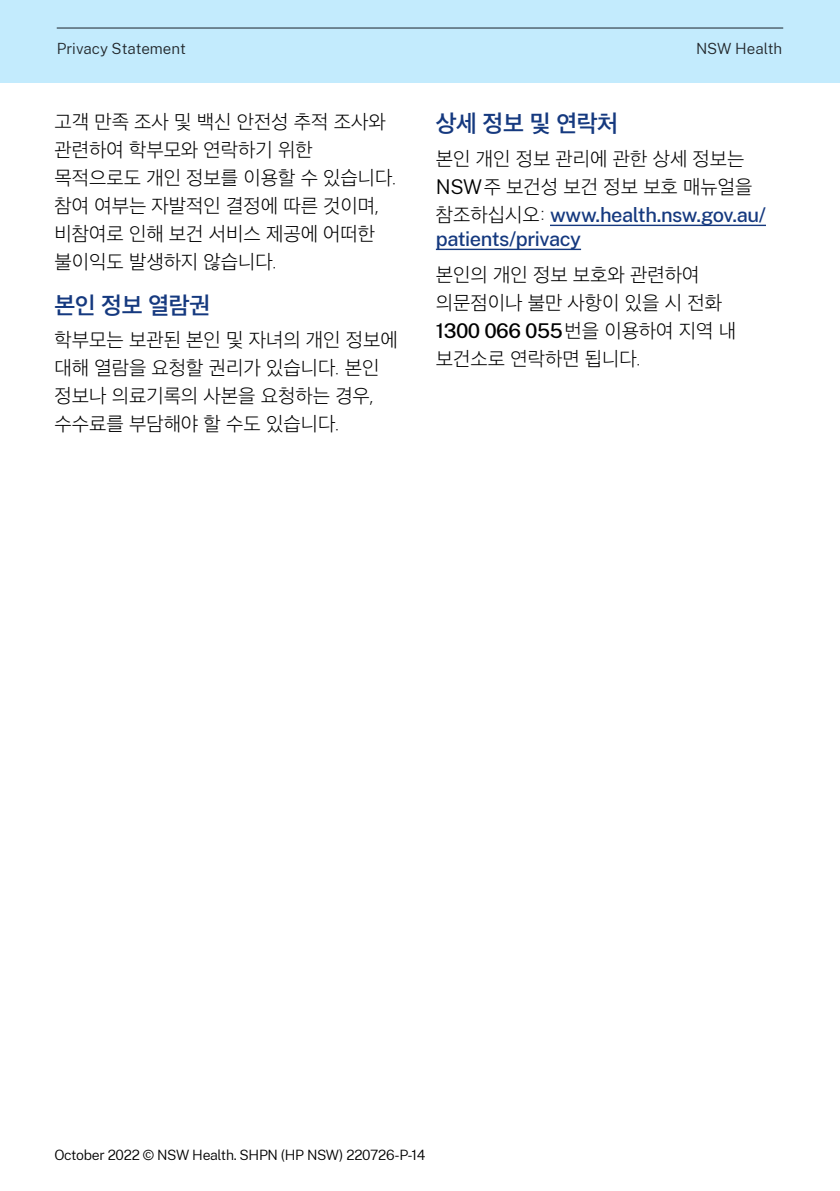
<style>
.page{position:relative;width:840px;height:1191px;background:#fff}
.page>*{position:absolute;margin:0;border:0;box-sizing:border-box;transform-origin:0 0}
.Question_text{font:600 24px "Apple SD Gothic Neo";letter-spacing:-.01em;color:#15397f}
.body{font:200 20px/28px "Apple SD Gothic Neo";color:#000}
.body-2{font:500 20px "Public Sans NSW";letter-spacing:-.02em;color:#15397f}
.t1{font:300 15.2px "Public Sans NSW";color:#22272b}
.t2{font:300 14px "Public Sans NSW";letter-spacing:-.02em;color:#000}
.s1{font-family:"Public Sans NSW";font-weight:300}
.s2{font-family:"Public Sans NSW";font-weight:500;color:#15397f}
.s3{font-family:"Public Sans NSW";font-weight:500}
</style>
<div class="page">
<div style="left:0;top:0;width:839px;height:82px;background:#c3ebfd"></div>
<hr style="left:549px;top:225px;width:216px;height:1px;background:#15397f">
<hr style="left:435px;top:249px;width:145px;height:1px;background:#15397f">
<hr style="left:57px;top:28px;width:725px;height:1px;background:#22272b">
<p class="t1" style="left:57px;top:37px;width:130px">Privacy Statement</p>
<p class="t1" style="left:695px;top:37px;width:88px">NSW Health</p>
<p class="body" style="left:54px;top:109px;width:343px">고객 만족 조사 및 백신 안전성 추적 조사와 관련하여 학부모와 연락하기 위한 목적으로도 개인 정보를 이용할 수 있습니다. 참여 여부는 자발적인 결정에 따른 것이며, 비참여로 인해 보건 서비스 제공에 어떠한 불이익도 발생하지 않습니다.</p>
<p class="Question_text" style="left:54px;top:292px;width:157px">본인 정보 열람권</p>
<p class="body" style="left:54px;top:327px;width:344px">학부모는 보관된 본인 및 자녀의 개인 정보에 대해 열람을 요청할 권리가 있습니다. 본인 정보나 의료기록의 사본을 요청하는 경우, 수수료를 부담해야 할 수도 있습니다.</p>
<p class="Question_text" style="left:435px;top:110px;width:184px">상세 정보 및 연락처</p>
<p class="body" style="left:435px;top:146px;width:331px">본인 개인 정보 관리에 관한 상세 정보는<br><span class="s1">NSW</span>주 보건성 보건 정보 보호 매뉴얼을 참조하십시오: <span class="s2">www.health.nsw.gov.au/</span></p>
<p class="body-2" style="left:435px;top:223px;width:146px">patients/privacy</p>
<p class="body" style="left:435px;top:262px;width:301px">본인의 개인 정보 보호와 관련하여 의문점이나 불만 사항이 있을 시 전화<br><span class="s3">1300 066 055</span>번을 이용하여 지역 내 보건소로 연락하면 됩니다.</p>
<p class="t2" style="left:54px;top:1144px;width:372px">October 2022 © NSW Health. SHPN (HP NSW) 220726-P-14</p>
</div>
